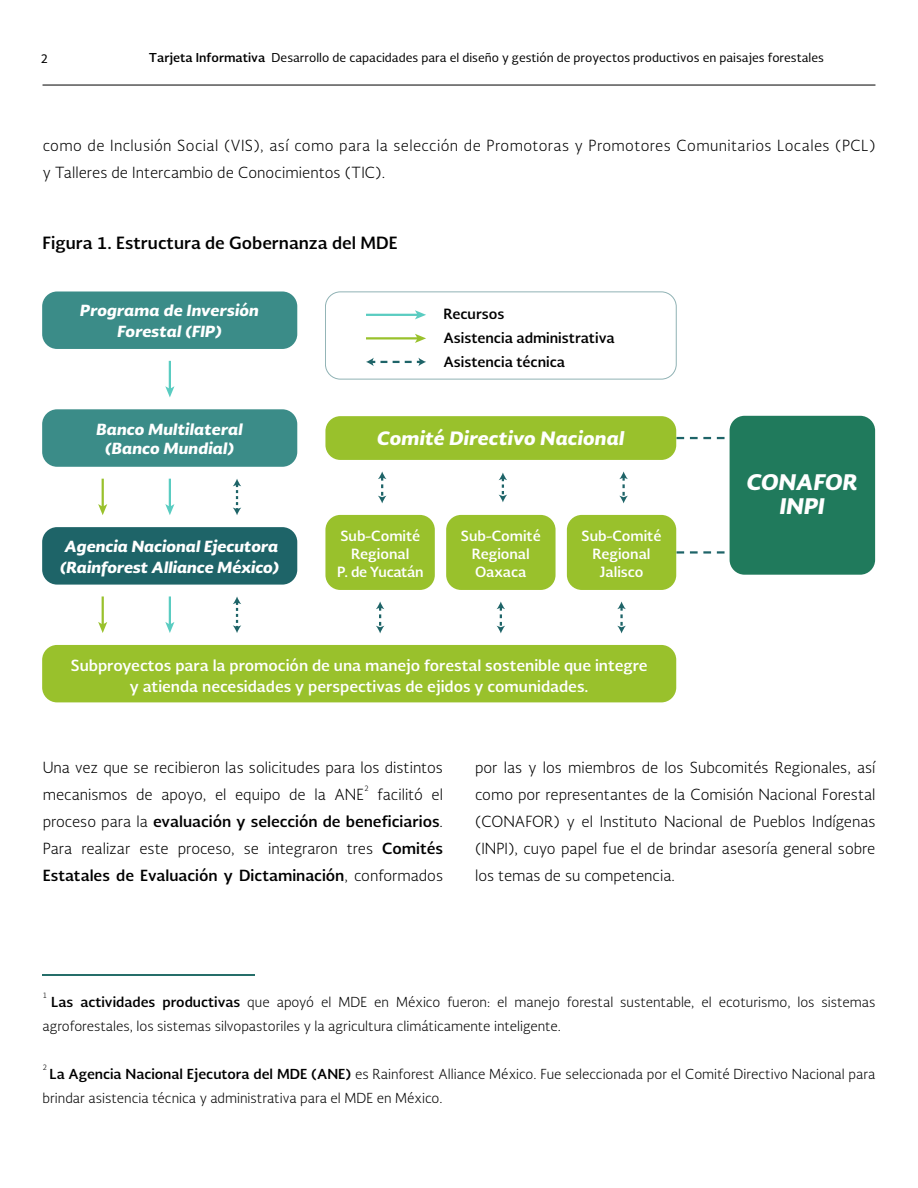
<style>
.page{position:relative;width:918px;height:1188px;background:#fff}
.page>*{position:absolute;margin:0;border:0;box-sizing:border-box;transform-origin:0 0}
.t1{font:21px/24px "Soberana Sans Blacktalic";color:#fff;text-align:center}
.t2{font:18px "Soberana Sans Blacktalic";color:#fff}
.t3{font:700 16.5px "Soberana Sans";color:#000}
.t4{font:300 15px/27px "Soberana Sans";color:#000}
.t5{font:700 15px/27px "Soberana Sans";color:#000;text-align:justify}
.t6{font:300 15px/27px "Soberana Sans";letter-spacing:.025em;color:#000}
.t7{font:700 15px/21px "Soberana Sans";color:#fff;text-align:center}
.t8{font:15px/21px "Soberana Sans Blacktalic";letter-spacing:-.01em;color:#fff;text-align:center}
.t9{font:700 13.8px/18px "Soberana Sans";color:#fff;text-align:center}
.t10{font:700 13.8px/24px "Soberana Sans";color:#000}
.t11{font:300 13.5px/24px "Soberana Sans";color:#000}
.t12{font:12px "Soberana Sans";color:#000}
.t13{font:300 7.5px "Soberana Sans";color:#000}
.s1{font-weight:700}
.s2{font-weight:300}
</style>
<div class="page">
<hr style="left:43px;top:85px;width:832px;height:1px;background:#000">
<hr style="left:43px;top:974px;width:212px;height:2px;background:#256e69">
<hr style="left:169px;top:361px;width:2px;height:28px;background:#5accc1">
<svg style="left:165px;top:386px;width:9px;height:11px"></svg>
<div style="left:730px;top:416px;width:145px;height:159px;background:#207a5c;border-radius:15px"></div>
<div style="left:42px;top:645px;width:634px;height:57px;background:#99c12c;border-radius:15px"></div>
<svg style="left:676px;top:437px;width:49px;height:2px"></svg>
<svg style="left:676px;top:551px;width:49px;height:3px"></svg>
<div style="left:325px;top:292px;width:352px;height:87px;border:1px solid #1e6468;border-radius:15px"></div>
<hr style="left:366px;top:314px;width:52px;height:2px;background:#5accc1">
<svg style="left:415px;top:310px;width:11px;height:9px"></svg>
<hr style="left:366px;top:337px;width:52px;height:2px;background:#99c12c">
<svg style="left:415px;top:334px;width:11px;height:9px"></svg>
<svg style="left:366px;top:358px;width:60px;height:8px"></svg>
<div style="left:325px;top:416px;width:351px;height:44px;background:#99c12c;border-radius:15px"></div>
<div style="left:42px;top:409px;width:255px;height:58px;background:#3b8c88;border-radius:15px"></div>
<div style="left:325px;top:515px;width:110px;height:75px;background:#99c12c;border-radius:15px"></div>
<div style="left:446px;top:515px;width:110px;height:75px;background:#99c12c;border-radius:15px"></div>
<div style="left:567px;top:515px;width:109px;height:75px;background:#99c12c;border-radius:15px"></div>
<div style="left:42px;top:527px;width:255px;height:58px;background:#1e6468;border-radius:15px"></div>
<svg style="left:378px;top:471px;width:8px;height:32px"></svg>
<svg style="left:619px;top:471px;width:9px;height:32px"></svg>
<svg style="left:499px;top:473px;width:8px;height:29px"></svg>
<hr style="left:169px;top:479px;width:2px;height:28px;background:#5accc1">
<svg style="left:165px;top:504px;width:9px;height:11px"></svg>
<svg style="left:233px;top:479px;width:8px;height:36px"></svg>
<hr style="left:102px;top:479px;width:2px;height:28px;background:#99c12c">
<svg style="left:98px;top:504px;width:9px;height:11px"></svg>
<svg style="left:376px;top:602px;width:8px;height:31px"></svg>
<svg style="left:497px;top:602px;width:8px;height:31px"></svg>
<svg style="left:617px;top:602px;width:9px;height:31px"></svg>
<hr style="left:102px;top:596px;width:2px;height:29px;background:#99c12c">
<svg style="left:98px;top:622px;width:9px;height:11px"></svg>
<hr style="left:169px;top:596px;width:2px;height:29px;background:#5accc1">
<svg style="left:165px;top:622px;width:9px;height:11px"></svg>
<svg style="left:233px;top:596px;width:8px;height:37px"></svg>
<div style="left:42px;top:292px;width:255px;height:57px;background:#3b8c88;border-radius:15px"></div>
<p class="t12" style="left:40px;top:50px;width:9px">2</p>
<p class="t12" style="left:149px;top:50px;width:677px"><span class="s1">Tarjeta Informativa</span> Desarrollo de capacidades para el diseño y gestión de proyectos productivos en paisajes forestales</p>
<p class="t6" style="left:43px;top:131px;width:834px">como de Inclusión Social (VIS), así como para la selección de Promotoras y Promotores Comunitarios Locales (PCL) y Talleres de Intercambio de Conocimientos (TIC).</p>
<p class="t3" style="left:43px;top:232px;width:357px">Figura 1. Estructura de Gobernanza del MDE</p>
<p class="t8" style="left:80px;top:299px;width:180px">Programa de Inversión<br>Forestal (FIP)</p>
<p class="t10" style="left:443px;top:302px;width:173px">Recursos<br>Asistencia administrativa<br>Asistencia técnica</p>
<p class="t8" style="left:96px;top:419px;width:148px;line-height:19.5px">Banco Multilateral (Banco Mundial)</p>
<p class="t8" style="left:60px;top:535px;width:221px">Agencia Nacional Ejecutora (Rainforest Alliance México)</p>
<h2 class="t2" style="left:377px;top:426px;width:249px">Comité Directivo Nacional</h2>
<p class="t9" style="left:337px;top:527px;width:88px">Sub-Comité<br>Regional<br>P. de Yucatán</p>
<p class="t9" style="left:461px;top:527px;width:81px">Sub-Comité<br>Regional<br>Oaxaca</p>
<p class="t9" style="left:582px;top:527px;width:81px">Sub-Comité<br>Regional<br>Jalisco</p>
<p class="t7" style="left:71px;top:654px;width:578px">Subproyectos para la promoción de una manejo forestal sostenible que integre y atienda necesidades y perspectivas de ejidos y comunidades.</p>
<h1 class="t1" style="left:747px;top:470px;width:113px">CONAFOR<br>INPI</h1>
<p class="t4" style="left:43px;top:754px;width:402px">Una vez que se recibieron las solicitudes para los distintos mecanismos de apoyo, el equipo de la ANE</p>
<p class="t13" style="left:364px;top:783px;width:6px">2</p>
<p class="t5" style="left:43px;top:781px;width:402px;text-indent:335px"><span class="s2">facilitó el proceso para la</span> evaluación y selección de beneficiarios<span class="s2">.<br>Para realizar este proceso, se integraron tres</span> Comités Estatales de Evaluación y Dictaminación<span class="s2">, conformados</span></p>
<p class="t4" style="left:475px;top:754px;width:402px;text-align:justify">por las y los miembros de los Subcomités Regionales, así como por representantes de la Comisión Nacional Forestal (CONAFOR) y el Instituto Nacional de Pueblos Indígenas (INPI), cuyo papel fue el de brindar asesoría general sobre los temas de su competencia.</p>
<p class="t13" style="left:43px;top:990px;width:6px">1</p>
<p class="t11" style="left:43px;top:990px;width:835px;text-indent:9px"><span class="s1">Las actividades productivas</span> que apoyó el MDE en México fueron: el manejo forestal sustentable, el ecoturismo, los sistemas agroforestales, los sistemas silvopastoriles y la agricultura climáticamente inteligente.</p>
<p class="t13" style="left:43px;top:1062px;width:6px">2</p>
<p class="t11" style="left:43px;top:1062px;width:835px;text-indent:7px"><span class="s1">La Agencia Nacional Ejecutora del MDE (ANE)</span> es Rainforest Alliance México. Fue seleccionada por el Comité Directivo Nacional para brindar asistencia técnica y administrativa para el MDE en México.</p>
</div>
